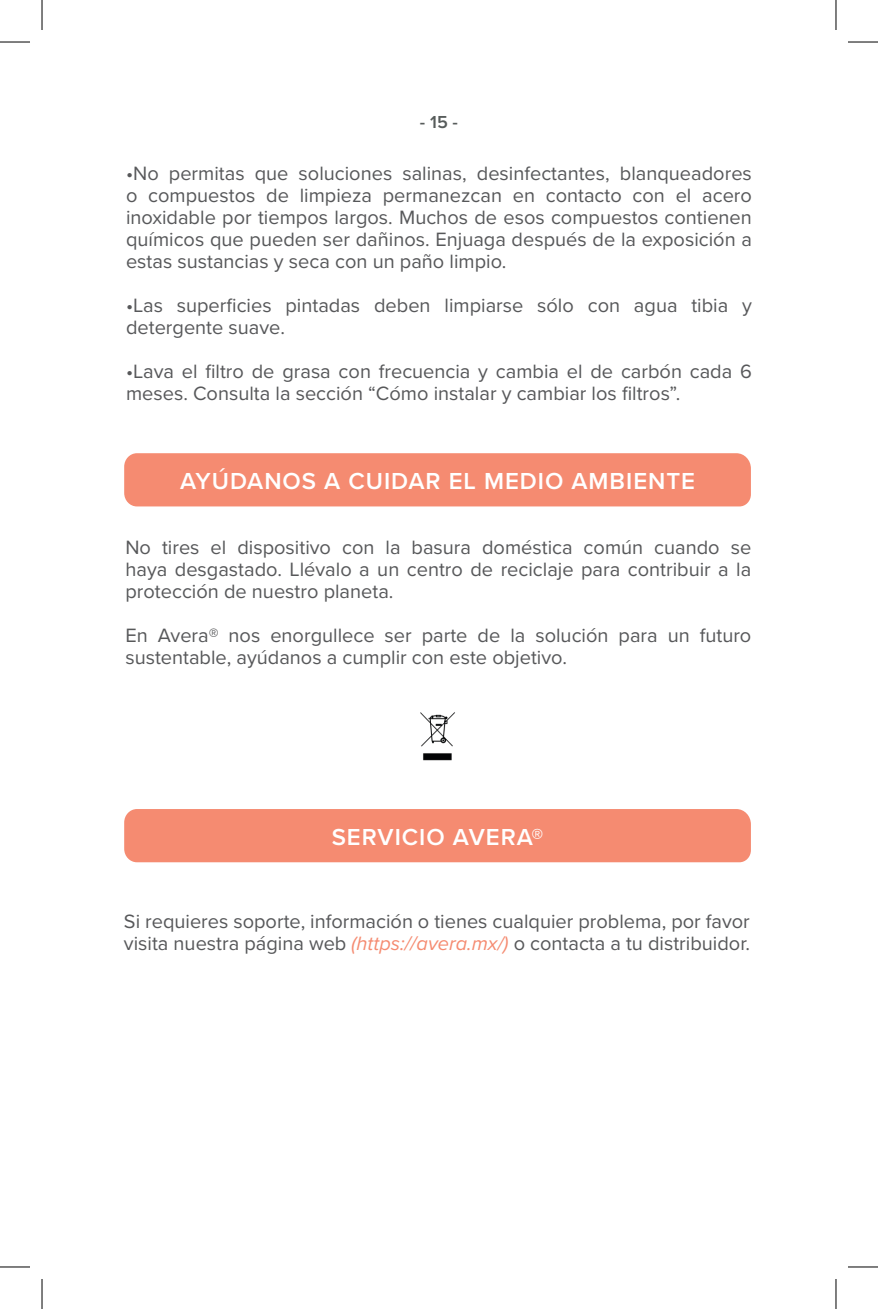
<style>
.page{position:relative;width:878px;height:1309px;background:#fff}
.page>*{position:absolute;margin:0;border:0;box-sizing:border-box;transform-origin:0 0}
.t1{font:600 24px "Proxima Nova";letter-spacing:.04em;color:#fff}
.t2{font:20px/22px "Proxima Nova";color:#57585a}
.t3{font:600 18px "Proxima Nova A";color:#575c5b}
.s1{font-style:italic;color:#f58b71}
</style>
<div class="page">
<img style="left:420px;top:712px;width:35px;height:49px">
<div style="left:124px;top:453px;width:627px;height:53px;background:#f58b71"></div>
<div style="left:124px;top:809px;width:627px;height:53px;background:#f58b71"></div>
<hr style="left:0;top:42px;width:30px;height:1px;background:#000">
<hr style="left:848px;top:42px;width:30px;height:1px;background:#000">
<hr style="left:0;top:1266px;width:30px;height:1px;background:#000">
<hr style="left:848px;top:1266px;width:30px;height:1px;background:#000">
<hr style="left:42px;top:0;width:1px;height:30px;background:#000">
<hr style="left:42px;top:1279px;width:1px;height:30px;background:#000">
<hr style="left:835px;top:0;width:1px;height:30px;background:#000">
<hr style="left:835px;top:1279px;width:1px;height:30px;background:#000">
<p class="t3" style="left:420px;top:112px;width:39px">- 15 -</p>
<p class="t2" style="left:126px;top:161px;width:627px;text-align:justify">•No permitas que soluciones salinas, desinfectantes, blanqueadores o compuestos de limpieza permanezcan en contacto con el acero inoxidable por tiempos largos. Muchos de esos compuestos contienen químicos que pueden ser dañinos. Enjuaga después de la exposición a estas sustancias y seca con un paño limpio.</p>
<p class="t2" style="left:126px;top:293px;width:627px">•Las superficies pintadas deben limpiarse sólo con agua tibia y detergente suave.</p>
<p class="t2" style="left:126px;top:359px;width:627px">•Lava el filtro de grasa con frecuencia y cambia el de carbón cada 6 meses. Consulta la sección “Cómo instalar y cambiar los filtros”.</p>
<p class="t1" style="left:180px;top:463px;width:516px">AYÚDANOS A CUIDAR EL MEDIO AMBIENTE</p>
<p class="t2" style="left:125px;top:535px;width:627px;text-align:justify">No tires el dispositivo con la basura doméstica común cuando se haya desgastado. Llévalo a un centro de reciclaje para contribuir a la protección de nuestro planeta.</p>
<p class="t2" style="left:125px;top:623px;width:627px">En Avera® nos enorgullece ser parte de la solución para un futuro sustentable, ayúdanos a cumplir con este objetivo.</p>
<p class="t1" style="left:332px;top:819px;width:213px">SERVICIO AVERA®</p>
<p class="t2" style="left:124px;top:909px;width:627px">Si requieres soporte, información o tienes cualquier problema, por favor visita nuestra página web <span class="s1">(https://avera.mx/)</span> o contacta a tu distribuidor.</p>
</div>
